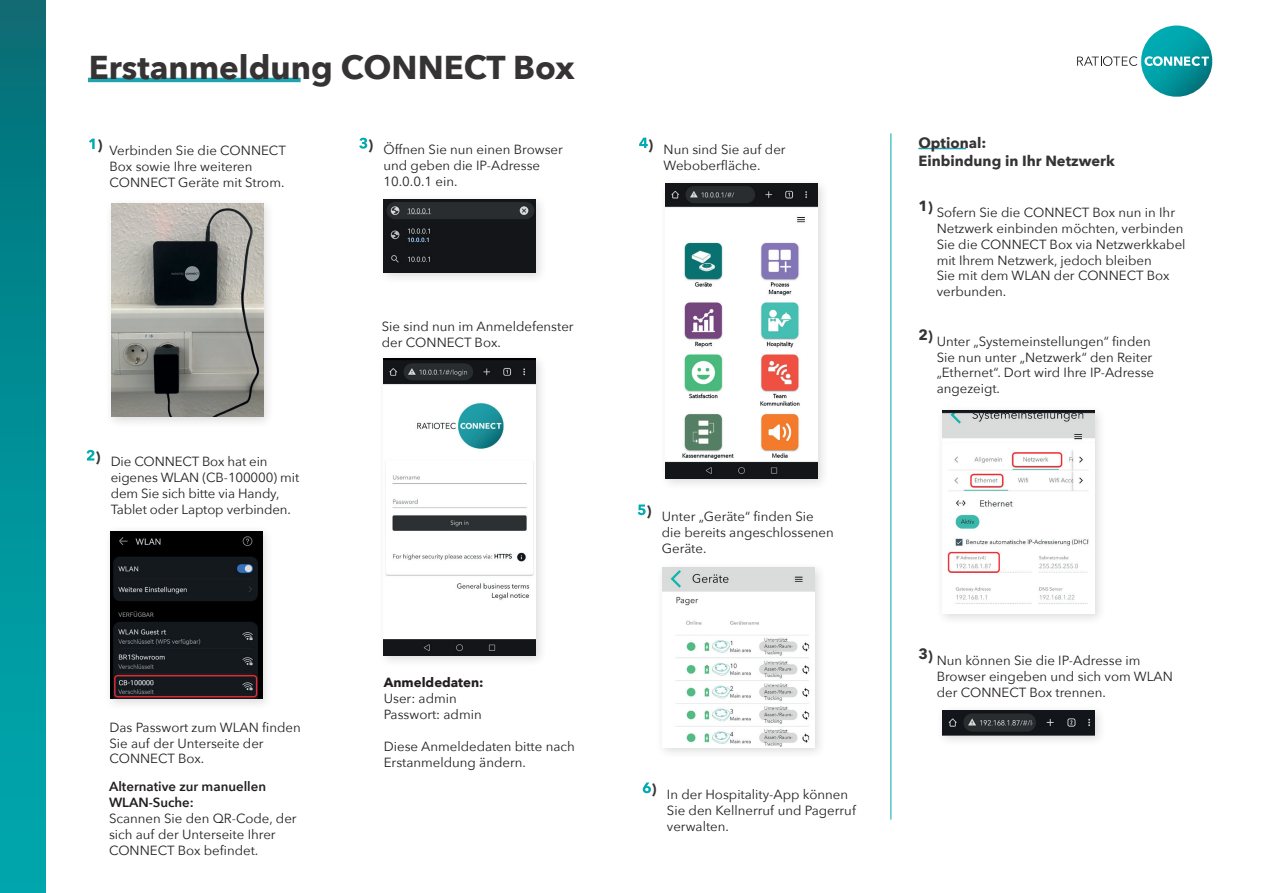
<style>
.page{position:relative;width:1263px;height:893px;background:#fff}
.page>*{position:absolute;margin:0;border:0;box-sizing:border-box;transform-origin:0 0}
.t1{font:700 33px "Avenir Next";color:#363334}
.t2{font:700 14.7px/17.7px "Avenir Next";color:#363334}
.t3{font:13.2px/15.9px "Avenir Next";color:#231f20}
.t4{font:600 13.2px/15.9px "Avenir Next";color:#231f20}
.t5{font:700 13.2px "Avenir Next";color:#231f20}
</style>
<div class="page">
<hr style="left:918px;top:148px;width:48px;height:1px;background:#21a2b0">
<hr style="left:88px;top:78px;width:213px;height:4px;background:#21a2b0">
<div style="left:104px;top:525px;width:170px;height:186px;background:#231f20;opacity:.16"></div>
<img style="left:110px;top:531px;width:152px;height:168px">
<svg style="left:1077px;top:26px;width:136px;height:71px"></svg>
<div style="left:378px;top:193px;width:170px;height:92px;background:#231f20;opacity:.16"></div>
<img style="left:384px;top:199px;width:152px;height:74px">
<div style="left:378px;top:353px;width:170px;height:315px;background:#231f20;opacity:.16"></div>
<img style="left:384px;top:359px;width:152px;height:296px">
<div style="left:659px;top:178px;width:170px;height:313px;background:#231f20;opacity:.16"></div>
<img style="left:665px;top:184px;width:152px;height:294px">
<div style="left:656px;top:562px;width:170px;height:197px;background:#231f20;opacity:.16"></div>
<img style="left:662px;top:568px;width:152px;height:179px">
<div style="left:936px;top:405px;width:170px;height:220px;background:#231f20;opacity:.16"></div>
<img style="left:942px;top:411px;width:152px;height:202px">
<div style="left:936px;top:705px;width:170px;height:43px;background:#231f20;opacity:.16"></div>
<img style="left:942px;top:711px;width:152px;height:25px">
<div style="left:0;top:0;width:46px;height:893px;background:linear-gradient(to bottom,#057078,#00acb3)"></div>
<div style="left:105px;top:198px;width:170px;height:230px;background:#231f20;opacity:.16"></div>
<img style="left:111px;top:203px;width:152px;height:213px">
<hr style="left:890px;top:133px;width:1px;height:687px;background:#00aab2">
<h1 class="t1" style="left:89px;top:38px;width:488px">Erstanmeldung CONNECT Box</h1>
<p class="t3" style="left:110px;top:142px;width:178px;text-indent:-22px"><sup>1</sup><sup>)</sup> Verbinden Sie die CONNECT<br>Box sowie Ihre weiteren<br>CONNECT Geräte mit Strom.</p>
<p class="t3" style="left:111px;top:453px;width:190px;text-indent:-25px"><sup>2</sup><sup>)</sup> Die CONNECT Box hat ein eigenes WLAN (CB-100000) mit dem Sie sich bitte via Handy,<br>Tablet oder Laptop verbinden.</p>
<p class="t3" style="left:383px;top:141px;width:181px;text-indent:-25px"><sup>3</sup><sup>)</sup> Öffnen Sie nun einen Browser und geben die IP-Adresse<br>10.0.0.1 ein.</p>
<p class="t3" style="left:382px;top:318px;width:193px">Sie sind nun im Anmeldefenster der CONNECT Box.</p>
<p class="t3" style="left:109px;top:718px;width:193px">Das Passwort zum WLAN finden<br>Sie auf der Unterseite der<br>CONNECT Box.</p>
<p class="t4" style="left:109px;top:778px;width:159px">Alternative zur manuellen<br>WLAN-Suche:</p>
<p class="t3" style="left:109px;top:810px;width:189px">Scannen Sie den QR-Code, der sich auf der Unterseite Ihrer<br>CONNECT Box befindet.</p>
<p class="t5" style="left:384px;top:671px;width:101px">Anmeldedaten:</p>
<p class="t3" style="left:384px;top:690px;width:99px">User: admin<br>Passwort: admin</p>
<p class="t3" style="left:384px;top:738px;width:193px">Diese Anmeldedaten bitte nach<br>Erstanmeldung ändern.</p>
<p class="t3" style="left:639px;top:141px;width:148px;text-align:center"><sup>4</sup><sup>)</sup> Nun sind Sie auf der<br>Weboberfläche.</p>
<p class="t3" style="left:662px;top:508px;width:173px;text-indent:-25px"><sup>5</sup><sup>)</sup> Unter „Geräte“ finden Sie die bereits angeschlossenen<br>Geräte.</p>
<p class="t3" style="left:667px;top:786px;width:190px;text-indent:-25px"><sup>6</sup><sup>)</sup> In der Hospitality-App können<br>Sie den Kellnerruf und Pagerruf verwalten.</p>
<p class="t2" style="left:918px;top:134px;width:198px">Optional:<br>Einbindung in Ihr Netzwerk</p>
<p class="t3" style="left:937px;top:204px;width:250px;text-indent:-18px"><sup>1)</sup> Sofern Sie die CONNECT Box nun in Ihr<br>Netzwerk einbinden möchten, verbinden<br>Sie die CONNECT Box via Netzwerkkabel mit Ihrem Netzwerk, jedoch bleiben<br>Sie mit dem WLAN der CONNECT Box verbunden.</p>
<p class="t3" style="left:937px;top:333px;width:219px;text-indent:-18px"><sup>2)</sup> Unter „Systemeinstellungen“ finden<br>Sie nun unter „Netzwerk“ den Reiter „Ethernet“. Dort wird Ihre IP-Adresse angezeigt.</p>
<p class="t3" style="left:937px;top:652px;width:238px;text-indent:-18px"><sup>3)</sup> Nun können Sie die IP-Adresse im<br>Browser eingeben und sich vom WLAN der CONNECT Box trennen.</p>
</div>
